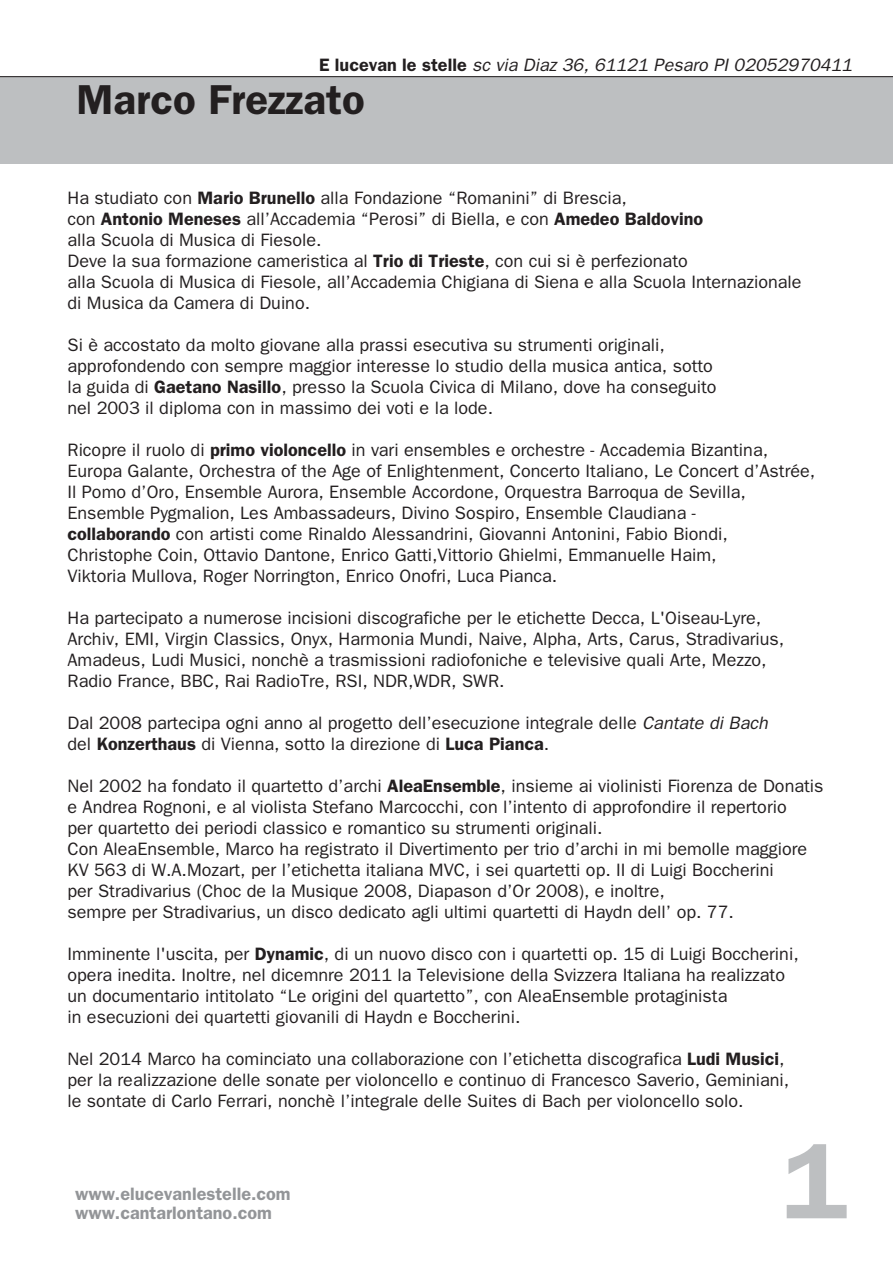
<style>
.page{position:relative;width:893px;height:1263px;background:#fff}
.page>*{position:absolute;margin:0;border:0;box-sizing:border-box;transform-origin:0 0}
.t1{font:600 108px "Franklin Gothic";color:#bdbfc1}
.t2{font:600 42px "Franklin Gothic";color:#231f20}
.t3{font:18px/21px "Franklin Gothic";color:#231f20}
.t4{font:italic 18px "Franklin Gothic";color:#231f20}
.t5{font:600 18px/18.6px "Franklin Gothic";color:#939598}
.s1{font-weight:600;font-style:normal}
.s2{font-weight:600}
.s3{font-style:italic}
</style>
<div class="page">
<div style="left:0;top:77px;width:892px;height:87px;background:#bdbfc1"></div>
<hr style="left:0;top:76px;width:892px;height:1px;background:#231f20">
<p class="t4" style="left:319px;top:54px;width:535px"><span class="s1">E lucevan le stelle</span> sc via Diaz 36, 61121 Pesaro PI 02052970411</p>
<h2 class="t2" style="left:77px;top:75px;width:290px">Marco Frezzato</h2>
<p class="t3" style="left:68px;top:187px;width:736px">Ha studiato con <span class="s2">Mario Brunello</span> alla Fondazione “Romanini” di Brescia,<br>con <span class="s2">Antonio Meneses</span> all’Accademia “Perosi” di Biella, e con <span class="s2">Amedeo Baldovino<br></span>alla Scuola di Musica di Fiesole.<br>Deve la sua formazione cameristica al <span class="s2">Trio di Trieste</span>, con cui si è perfezionato<br>alla Scuola di Musica di Fiesole, all’Accademia Chigiana di Siena e alla Scuola Internazionale di Musica da Camera di Duino.</p>
<p class="t3" style="left:68px;top:334px;width:651px">Si è accostato da molto giovane alla prassi esecutiva su strumenti originali, approfondendo con sempre maggior interesse lo studio della musica antica, sotto la guida di <span class="s2">Gaetano Nasillo</span>, presso la Scuola Civica di Milano, dove ha conseguito nel 2003 il diploma con in massimo dei voti e la lode.</p>
<p class="t3" style="left:68px;top:439px;width:749px">Ricopre il ruolo di <span class="s2">primo violoncello</span> in vari ensembles e orchestre - Accademia Bizantina, Europa Galante, Orchestra of the Age of Enlightenment, Concerto Italiano, Le Concert d’Astrée, Il Pomo d’Oro, Ensemble Aurora, Ensemble Accordone, Orquestra Barroqua de Sevilla, Ensemble Pygmalion, Les Ambassadeurs, Divino Sospiro, Ensemble Claudiana -<br><span class="s2">collaborando</span> con artisti come Rinaldo Alessandrini, Giovanni Antonini, Fabio Biondi, Christophe Coin, Ottavio Dantone, Enrico Gatti,Vittorio Ghielmi, Emmanuelle Haim,<br>Viktoria Mullova, Roger Norrington, Enrico Onofri, Luca Pianca.</p>
<p class="t3" style="left:68px;top:607px;width:718px">Ha partecipato a numerose incisioni discografiche per le etichette Decca, L'Oiseau-Lyre, Archiv, EMI, Virgin Classics, Onyx, Harmonia Mundi, Naive, Alpha, Arts, Carus, Stradivarius, Amadeus, Ludi Musici, nonchè a trasmissioni radiofoniche e televisive quali Arte, Mezzo, Radio France, BBC, Rai RadioTre, RSI, NDR,WDR, SWR.</p>
<p class="t3" style="left:68px;top:712px;width:702px">Dal 2008 partecipa ogni anno al progetto dell’esecuzione integrale delle <span class="s3">Cantate di Bach </span>del <span class="s2">Konzerthaus</span> di Vienna, sotto la direzione di <span class="s2">Luca Pianca</span>.</p>
<p class="t3" style="left:68px;top:775px;width:757px">Nel 2002 ha fondato il quartetto d’archi <span class="s2">AleaEnsemble</span>, insieme ai violinisti Fiorenza de Donatis e Andrea Rognoni, e al violista Stefano Marcocchi, con l’intento di approfondire il repertorio<br>per quartetto dei periodi classico e romantico su strumenti originali.<br>Con AleaEnsemble, Marco ha registrato il Divertimento per trio d’archi in mi bemolle maggiore KV 563 di W.A.Mozart, per l’etichetta italiana MVC, i sei quartetti op. II di Luigi Boccherini<br>per Stradivarius (Choc de la Musique 2008, Diapason d’Or 2008), e inoltre,<br>sempre per Stradivarius, un disco dedicato agli ultimi quartetti di Haydn dell’ op. 77.</p>
<p class="t3" style="left:68px;top:943px;width:733px">Imminente l'uscita, per <span class="s2">Dynamic</span>, di un nuovo disco con i quartetti op. 15 di Luigi Boccherini, opera inedita. Inoltre, nel dicemnre 2011 la Televisione della Svizzera Italiana ha realizzato un documentario intitolato “Le origini del quartetto”, con AleaEnsemble protaginista<br>in esecuzioni dei quartetti giovanili di Haydn e Boccherini.</p>
<p class="t3" style="left:68px;top:1048px;width:723px">Nel 2014 Marco ha cominciato una collaborazione con l’etichetta discografica <span class="s2">Ludi Musici</span>, per la realizzazione delle sonate per violoncello e continuo di Francesco Saverio, Geminiani, le sontate di Carlo Ferrari, nonchè l’integrale delle Suites di Bach per violoncello solo.</p>
<p class="t5" style="left:75px;top:1184px;width:217px">www.elucevanlestelle.com www.cantarlontano.com</p>
<h1 class="t1" style="left:783px;top:1117px;width:66px">1</h1>
</div>
